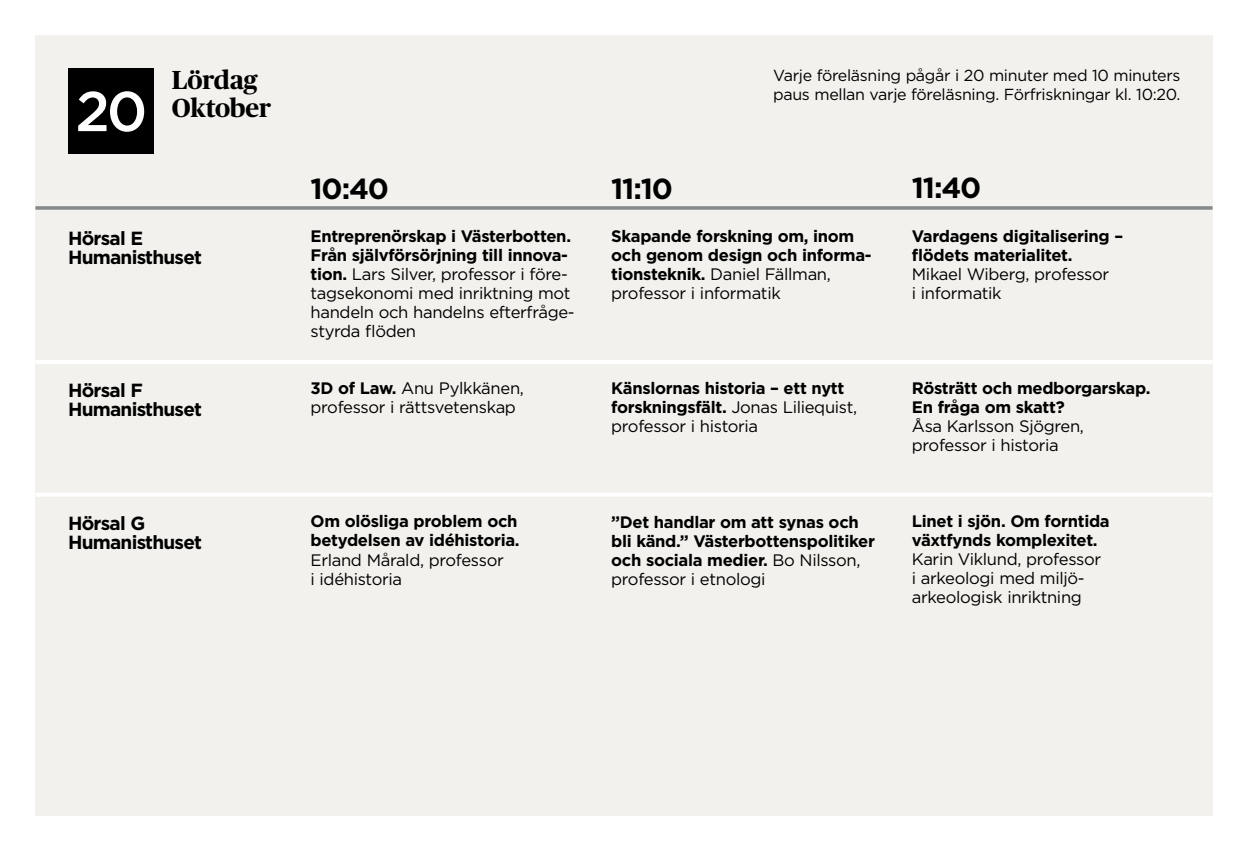
<style>
.page{position:relative;width:1248px;height:851px;background:#fff}
.page>*{position:absolute;margin:0;border:0;box-sizing:border-box;transform-origin:0 0}
.t1{font:500 56px "Gotham 20";color:#fff}
.t2{font:700 29px "Gotham 20";letter-spacing:-.02em;color:#000}
.t3{font:700 26px/28px "Publico Headline";letter-spacing:-.01em;color:#000}
.t4{font:700 19px/19px "Gotham 20";letter-spacing:-.02em;color:#000}
.t5{font:700 16.6px/19px "Gotham 20";color:#000}
.t6{font:16.6px/19px "Gotham 20";color:#000}
.t7{font:16px/19px "Gotham 20";color:#000}
.s1{font-weight:700}
.s2{font-weight:400}
</style>
<div class="page">
<div style="left:35px;top:35px;width:1177px;height:780px;background:#f2f1ed"></div>
<svg style="left:35px;top:206px;width:1177px;height:4px;background:#939495"></svg>
<hr style="left:35px;top:360px;width:1177px;height:4px;background:#fff">
<hr style="left:35px;top:492px;width:1177px;height:4px;background:#fff">
<div style="left:68px;top:68px;width:85px;height:85px;background:#000"></div>
<h1 class="t1" style="left:75px;top:75px;width:72px">20</h1>
<h3 class="t3" style="left:172px;top:64px;width:101px">Lördag<br>Oktober</h3>
<p class="t4" style="left:68px;top:229px;width:135px">Hörsal E<br>Humanisthuset</p>
<p class="t4" style="left:68px;top:381px;width:135px">Hörsal F<br>Humanisthuset</p>
<p class="t4" style="left:68px;top:514px;width:135px">Hörsal G<br>Humanisthuset</p>
<h2 class="t2" style="left:310px;top:169px;width:79px">10:40</h2>
<p class="t6" style="left:310px;top:226px;width:265px"><span class="s1">Entreprenörskap i Västerbotten.<br>Från självförsörjning till innova&shy;tion.</span> Lars Silver, professor i före&shy;tagsekonomi med inriktning mot handeln och handelns efterfråge&shy;styrda flöden</p>
<p class="t6" style="left:310px;top:378px;width:214px"><span class="s1">3D of Law.</span> Anu Pylkkänen, professor i rättsvetenskap</p>
<p class="t5" style="left:310px;top:512px;width:210px">Om olösliga problem och betydelsen av idéhistoria.</p>
<p class="t6" style="left:310px;top:549px;width:194px">Erland Mårald, professor i idéhistoria</p>
<p class="t7" style="left:773px;top:65px;width:408px">Varje föreläsning pågår i 20 minuter med 10 minuters paus mellan varje föreläsning. Förfriskningar kl. 10:20.</p>
<h2 class="t2" style="left:611px;top:169px;width:63px">11:10</h2>
<p class="t5" style="left:611px;top:227px;width:261px">Skapande forskning om, inom och genom design och informa&shy;tionsteknik. <span class="s2">Daniel Fällman, professor i informatik</span></p>
<p class="t5" style="left:611px;top:379px;width:247px">Känslornas historia – ett nytt forskningsfält. <span class="s2">Jonas Liliequist, professor i historia</span></p>
<p class="t5" style="left:611px;top:512px;width:265px">”Det handlar om att synas och bli känd.” Västerbottenspolitiker och sociala medier. <span class="s2">Bo Nilsson, professor i etnologi</span></p>
<h2 class="t2" style="left:911px;top:169px;width:70px">11:40</h2>
<p class="t5" style="left:911px;top:226px;width:212px">Vardagens digitalisering – flödets materialitet.</p>
<p class="t6" style="left:911px;top:264px;width:198px">Mikael Wiberg, professor i informatik</p>
<p class="t5" style="left:911px;top:378px;width:240px">Rösträtt och medborgarskap.<br>En fråga om skatt?</p>
<p class="t6" style="left:911px;top:416px;width:173px">Åsa Karlsson Sjögren, professor i historia</p>
<p class="t5" style="left:911px;top:511px;width:199px">Linet i sjön. Om forntida växtfynds komplexitet.</p>
<p class="t6" style="left:911px;top:549px;width:190px">Karin Viklund, professor i arkeologi med miljö&shy;arkeologisk inriktning</p>
</div>
